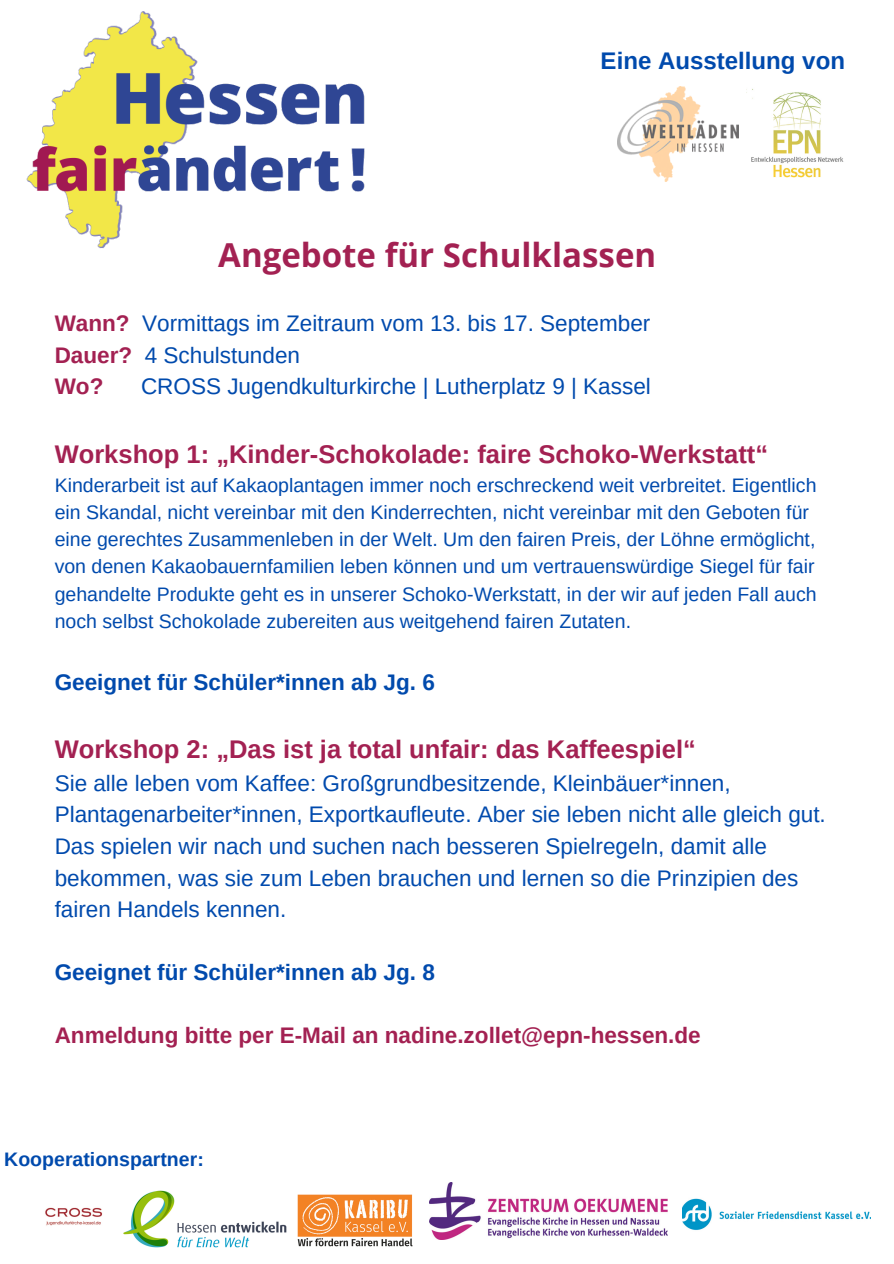
<style>
.page{position:relative;width:894px;height:1264px;background:#fff}
.page>*{position:absolute;margin:0;border:0;box-sizing:border-box;transform-origin:0 0}
.t1{font:700 33px "Open Sans";color:#a32152}
.t2{font:700 25.5px "Arimo";color:#a32152}
.t3{font:700 24px "Arimo";color:#004aad}
.t4{font:22.5px/31.5px "Arimo";color:#004aad}
.t5{font:700 22.5px "Arimo";color:#004aad}
.t6{font:700 22.5px "Arimo";color:#a32152}
.t7{font:19.5px/27px "Arimo";color:#004aad}
.t8{font:700 19.5px "Arimo";color:#004aad}
.s1{font-weight:700;color:#a32152}
</style>
<div class="page">
<img style="left:26px;top:11px;width:339px;height:237px">
<img style="left:746px;top:89px;width:98px;height:89px">
<img style="left:617px;top:86px;width:120px;height:95px">
<img style="left:298px;top:1194px;width:115px;height:51px">
<img style="left:45px;top:1207px;width:79px;height:27px">
<img style="left:429px;top:1182px;width:238px;height:57px">
<img style="left:682px;top:1198px;width:188px;height:32px">
<img style="left:124px;top:1190px;width:163px;height:57px">
<p class="t3" style="left:600px;top:47px;width:246px">Eine Ausstellung von</p>
<p class="t1" style="left:218px;top:232px;width:439px">Angebote für Schulklassen</p>
<p class="t4" style="left:55px;top:308px;width:597px"><span class="s1">Wann?</span> Vormittags im Zeitraum vom 13. bis 17. September</p>
<p class="t4" style="left:55px;top:339px;width:247px"><span class="s1">Dauer?</span> 4 Schulstunden</p>
<p class="t6" style="left:55px;top:374px;width:50px">Wo?</p>
<p class="t4" style="left:141px;top:371px;width:511px">CROSS Jugendkulturkirche | Lutherplatz 9 | Kassel</p>
<p class="t2" style="left:55px;top:440px;width:714px">Workshop 1: „Kinder-Schokolade: faire Schoko-Werkstatt“</p>
<p class="t7" style="left:55px;top:472px;width:763px">Kinderarbeit ist auf Kakaoplantagen immer noch erschreckend weit verbreitet. Eigentlich ein Skandal, nicht vereinbar mit den Kinderrechten, nicht vereinbar mit den Geboten für eine gerechtes Zusammenleben in der Welt. Um den fairen Preis, der Löhne ermöglicht, von denen Kakaobauernfamilien leben können und um vertrauenswürdige Siegel für fair gehandelte Produkte geht es in unserer Schoko-Werkstatt, in der wir auf jeden Fall auch noch selbst Schokolade zubereiten aus weitgehend fairen Zutaten.</p>
<p class="t5" style="left:55px;top:669px;width:381px">Geeignet für Schüler*innen ab Jg. 6</p>
<p class="t2" style="left:55px;top:735px;width:642px">Workshop 2: „Das ist ja total unfair: das Kaffeespiel“</p>
<p class="t4" style="left:55px;top:767px;width:772px">Sie alle leben vom Kaffee: Großgrundbesitzende, Kleinbäuer*innen,<br>Plantagenarbeiter*innen, Exportkaufleute. Aber sie leben nicht alle gleich gut.</p>
<p class="t4" style="left:55px;top:830px;width:745px">Das spielen wir nach und suchen nach besseren Spielregeln, damit alle bekommen, was sie zum Leben brauchen und lernen so die Prinzipien des fairen Handels kennen.</p>
<p class="t5" style="left:55px;top:959px;width:381px">Geeignet für Schüler*innen ab Jg. 8</p>
<p class="t6" style="left:55px;top:1022px;width:647px">Anmeldung bitte per E-Mail an nadine.zollet@epn-hessen.de</p>
<p class="t8" style="left:4px;top:1147px;width:201px">Kooperationspartner:</p>
</div>
